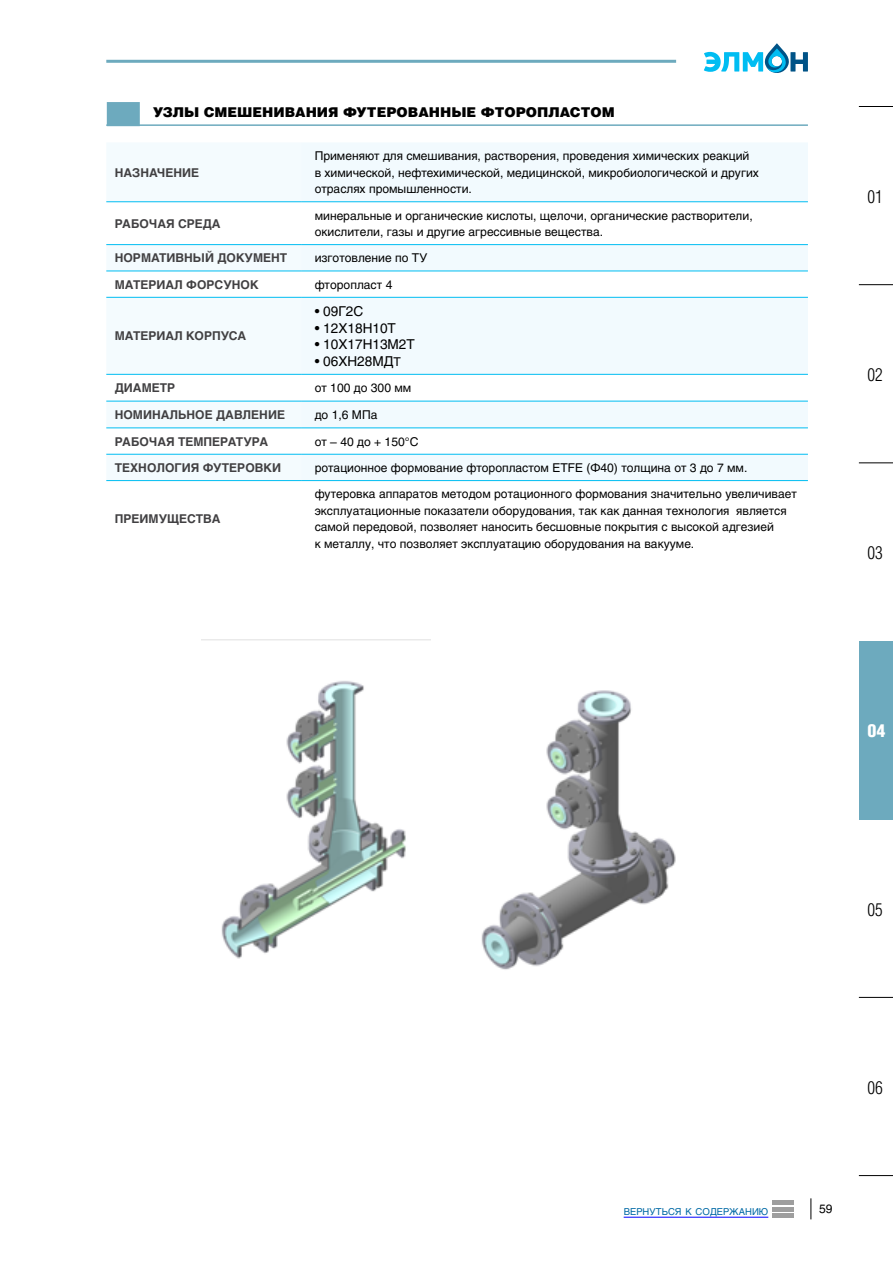
<style>
.page{position:relative;width:893px;height:1263px;background:#fff}
.page>*{position:absolute;margin:0;border:0;box-sizing:border-box;transform-origin:0 0}
.t1{font:18px "Helios Cond Light C";color:#000}
.t2{font:18px "Helios Cond Black C";color:#fff}
.t3{font:13.5px "Helios Black C";color:#000}
.t4{font:13.5px "Helios C";color:#000}
.t5{font:12px/16.5px "Helios C";color:#000}
.t6{font:700 12px "Helios C";color:#414042}
.t7{font:9.45px "Helios C";color:#0069a5}
.s1{font-size:12px}
</style>
<div class="page">
<div style="left:859px;top:641px;width:34px;height:178px;background:#6daabe"></div>
<hr style="left:859px;top:106px;width:34px;height:1px;background:#000">
<hr style="left:859px;top:284px;width:34px;height:1px;background:#000">
<hr style="left:859px;top:463px;width:34px;height:1px;background:#000">
<hr style="left:859px;top:997px;width:34px;height:1px;background:#000">
<hr style="left:859px;top:1175px;width:34px;height:1px;background:#000">
<svg style="left:704px;top:43px;width:104px;height:30px"></svg>
<hr style="left:106px;top:60px;width:570px;height:3px;background:#6daabe">
<svg style="left:811px;top:1198px;width:1px;height:21px"></svg>
<hr style="left:624px;top:1217px;width:144px;height:1px;background:#00f">
<div style="left:772px;top:1213px;width:21px;height:5px;background:#9e9e9e"></div>
<hr style="left:772px;top:1207px;width:21px;height:4px;background:#9e9e9e">
<div style="left:772px;top:1200px;width:21px;height:5px;background:#9e9e9e"></div>
<div style="left:107px;top:102px;width:33px;height:24px;background:#6daabe"></div>
<hr style="left:106px;top:124px;width:702px;height:2px;background:#6daabe">
<svg style="left:106px;top:143px;width:196px;height:337px;fill:#f4fbfe"></svg>
<svg style="left:302px;top:143px;width:506px;height:337px;fill:#f2fafe"></svg>
<hr style="left:106px;top:201px;width:196px;height:1px;background:#00bdf2">
<hr style="left:302px;top:201px;width:506px;height:1px;background:#00bdf2">
<hr style="left:106px;top:244px;width:196px;height:1px;background:#00bdf2">
<hr style="left:302px;top:244px;width:506px;height:1px;background:#00bdf2">
<hr style="left:106px;top:271px;width:196px;height:1px;background:#00bdf2">
<hr style="left:302px;top:271px;width:506px;height:1px;background:#00bdf2">
<hr style="left:106px;top:297px;width:196px;height:1px;background:#00bdf2">
<hr style="left:302px;top:297px;width:506px;height:1px;background:#00bdf2">
<hr style="left:106px;top:374px;width:196px;height:1px;background:#00bdf2">
<hr style="left:302px;top:374px;width:506px;height:1px;background:#00bdf2">
<hr style="left:106px;top:401px;width:196px;height:1px;background:#00bdf2">
<hr style="left:302px;top:401px;width:506px;height:1px;background:#00bdf2">
<hr style="left:106px;top:428px;width:196px;height:1px;background:#00bdf2">
<hr style="left:302px;top:428px;width:506px;height:1px;background:#00bdf2">
<hr style="left:106px;top:454px;width:196px;height:1px;background:#00bdf2">
<hr style="left:302px;top:454px;width:506px;height:1px;background:#00bdf2">
<hr style="left:106px;top:480px;width:196px;height:1px;background:#00bdf2">
<hr style="left:302px;top:480px;width:506px;height:1px;background:#00bdf2">
<img style="left:202px;top:640px;width:229px;height:319px">
<img style="left:481px;top:690px;width:195px;height:280px">
<p class="t3" style="left:153px;top:104px;width:463px">УЗЛЫ СМЕШЕНИВАНИЯ ФУТЕРОВАННЫЕ ФТОРОПЛАСТОМ</p>
<p class="t6" style="left:115px;top:165px;width:86px">НАЗНАЧЕНИЕ</p>
<p class="t5" style="left:315px;top:148px;width:446px">Применяют для смешивания, растворения, проведения химических реакций в химической, нефтехимической, медицинской, микробиологической и других отраслях промышленности.</p>
<p class="t6" style="left:115px;top:217px;width:107px">РАБОЧАЯ СРЕДА</p>
<p class="t5" style="left:315px;top:207px;width:439px">минеральные и органические кислоты, щелочи, органические растворители, окислители, газы и другие агрессивные вещества.</p>
<p class="t6" style="left:115px;top:251px;width:174px">НОРМАТИВНЫЙ ДОКУМЕНТ</p>
<p class="t5" style="left:315px;top:250px;width:114px">изготовление по ТУ</p>
<p class="t6" style="left:115px;top:278px;width:145px">МАТЕРИАЛ ФОРСУНОК</p>
<p class="t5" style="left:315px;top:276px;width:79px">фторопласт 4</p>
<p class="t6" style="left:115px;top:329px;width:133px">МАТЕРИАЛ КОРПУСА</p>
<p class="t4" style="left:315px;top:303px;width:50px">• 09Г2С</p>
<p class="t4" style="left:315px;top:320px;width:83px">• 12Х18Н10Т</p>
<p class="t4" style="left:315px;top:336px;width:102px">• 10Х17Н13М2Т</p>
<p class="t4" style="left:315px;top:353px;width:88px">• 06ХН28МД<span class="s1">Т</span></p>
<p class="t6" style="left:115px;top:381px;width:62px">ДИАМЕТР</p>
<p class="t5" style="left:315px;top:380px;width:98px">от 100 до 300 мм</p>
<p class="t6" style="left:115px;top:408px;width:172px">НОМИНАЛЬНОЕ ДАВЛЕНИЕ</p>
<p class="t5" style="left:315px;top:407px;width:64px">до 1,6 МПа</p>
<p class="t6" style="left:115px;top:434px;width:155px">РАБОЧАЯ ТЕМПЕРАТУРА</p>
<p class="t5" style="left:315px;top:433px;width:105px">от – 40 до + 150°С</p>
<p class="t6" style="left:115px;top:461px;width:168px">ТЕХНОЛОГИЯ ФУТЕРОВКИ</p>
<p class="t5" style="left:315px;top:459px;width:434px">ротационное формование фторопластом ETFE (Ф40) толщина от 3 до 7 мм.</p>
<p class="t6" style="left:115px;top:512px;width:107px">ПРЕИМУЩЕСТВА</p>
<p class="t5" style="left:315px;top:486px;width:484px">футеровка аппаратов методом ротационного формования значительно увеличивает эксплуатационные показатели оборудования, так как данная технология является самой передовой, позволяет наносить бесшовные покрытия с высокой адгезией<br>к металлу, что позволяет эксплуатацию оборудования на вакууме.</p>
<h1 class="t1" style="left:867px;top:187px;width:17px">01</h1>
<h1 class="t1" style="left:867px;top:365px;width:17px">02</h1>
<h1 class="t1" style="left:867px;top:543px;width:17px">03</h1>
<h1 class="t2" style="left:867px;top:721px;width:20px">04</h1>
<h1 class="t1" style="left:867px;top:899px;width:17px">05</h1>
<h1 class="t1" style="left:867px;top:1077px;width:17px">06</h1>
<p class="t7" style="left:624px;top:1206px;width:146px">вернуться к содержанию</p>
<p class="t5" style="left:819px;top:1200px;width:15px">59</p>
</div>
